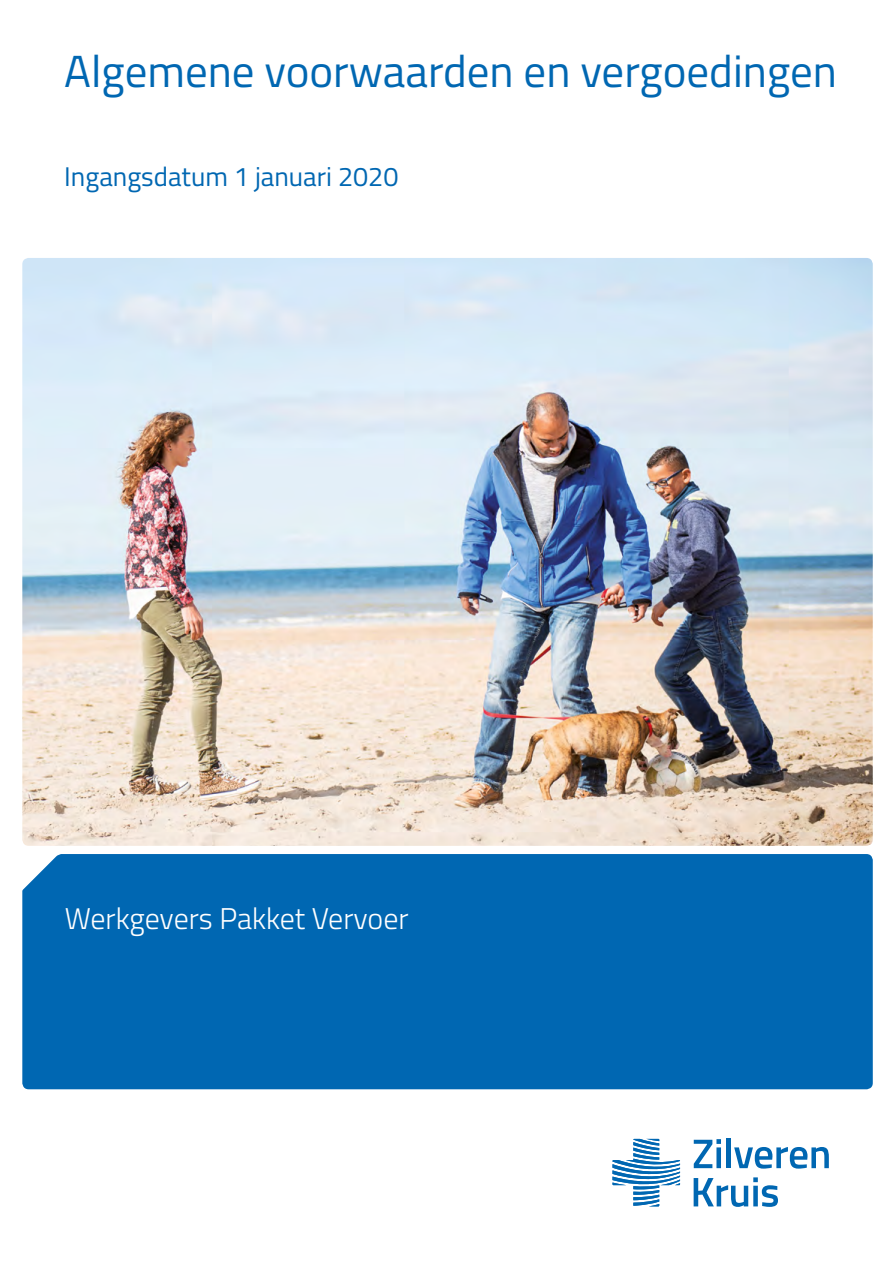
<style>
.page{position:relative;width:893px;height:1263px;background:#fff}
.page>*{position:absolute;margin:0;border:0;box-sizing:border-box;transform-origin:0 0}
.t1{font:45px "Titillium Web";color:#0067b2}
.t2{font:300 30px "Titillium Web";color:#fff}
.t3{font:27px "Titillium Web";color:#0067b2}
</style>
<div class="page">
<img style="left:22px;top:258px;width:851px;height:588px">
<div style="left:22px;top:854px;width:851px;height:235px;background:#0067b2;border-radius:6px"></div>
<svg style="left:22px;top:854px;width:40px;height:42px"></svg>
<svg style="left:694px;top:1139px;width:27px;height:29px"></svg>
<div style="left:726px;top:1139px;width:5px;height:29px;background:#0067b2"></div>
<svg style="left:734px;top:1147px;width:95px;height:21px"></svg>
<svg style="left:694px;top:1177px;width:84px;height:29px"></svg>
<svg style="left:612px;top:1139px;width:68px;height:67px"></svg>
<p class="t1" style="left:64px;top:38px;width:774px">Algemene voorwaarden en vergoedingen</p>
<p class="t3" style="left:64px;top:157px;width:336px">Ingangsdatum 1 januari 2020</p>
<p class="t2" style="left:65px;top:896px;width:345px">Werkgevers Pakket Vervoer</p>
</div>
